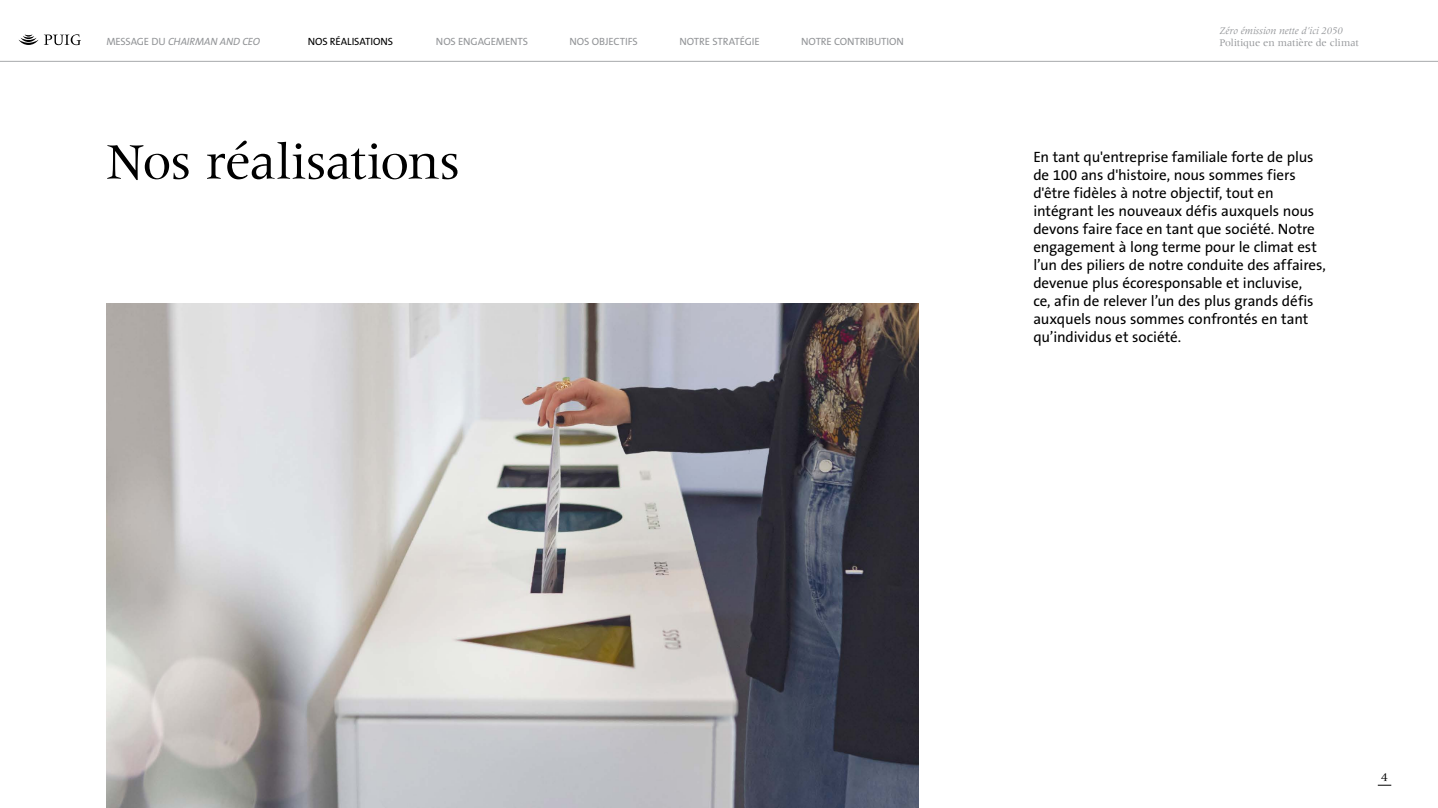
<style>
.page{position:relative;width:1438px;height:808px;background:#fff}
.page>*{position:absolute;margin:0;border:0;box-sizing:border-box;transform-origin:0 0}
.t1{font:52.5px "Meridien LT Std";letter-spacing:-.02em;color:#000}
.t2{font:15px/18px "The Sans B5 Plain";letter-spacing:-.005em;color:#000}
.t3{font:12px "Meridien LT Std";color:#000}
.t4{font:10.5px "The Sans B5 Plain";letter-spacing:-.01em;color:#939598}
.t5{font:italic 10.5px "Meridien LT Std";color:#939598}
.t6{font:10.5px "Meridien LT Std";letter-spacing:-.01em;color:#939598}
.t7{font:italic 10.5px "The Sans B5 Plain";letter-spacing:-.02em;color:#939598}
.t8{font:10.5px "The Sans B5 Plain";letter-spacing:-.01em;color:#000}
.s1{font-style:normal}
</style>
<div class="page">
<hr style="left:0;top:61px;width:1437px;height:1px;background:#a7a9ac">
<svg style="left:19px;top:34px;width:62px;height:11px"></svg>
<svg style="left:1377px;top:785px;width:13px;height:1px"></svg>
<img style="left:107px;top:304px;width:811px;height:504px">
<p class="t7" style="left:106px;top:36px;width:155px"><span class="s1">MESSAGE DU</span> CHAIRMAN AND CEO</p>
<p class="t8" style="left:308px;top:36px;width:87px">NOS RÉALISATIONS</p>
<p class="t4" style="left:436px;top:36px;width:94px">NOS ENGAGEMENTS</p>
<p class="t4" style="left:569px;top:36px;width:70px">NOS OBJECTIFS</p>
<p class="t4" style="left:679px;top:36px;width:82px">NOTRE STRATÉGIE</p>
<p class="t4" style="left:801px;top:36px;width:104px">NOTRE CONTRIBUTION</p>
<p class="t5" style="left:1219px;top:26px;width:125px">Zéro émission nette d’ici 2050</p>
<p class="t6" style="left:1219px;top:37px;width:141px">Politique en matière de climat</p>
<p class="t1" style="left:106px;top:133px;width:355px">Nos réalisations</p>
<p class="t2" style="left:1033px;top:148px;width:294px">En tant qu'entreprise familiale forte de plus de 100 ans d'histoire, nous sommes fiers d'être fidèles à notre objectif, tout en intégrant les nouveaux défis auxquels nous devons faire face en tant que société. Notre engagement à long terme pour le climat est l’un des piliers de notre conduite des affaires, devenue plus écoresponsable et incluvise,<br>ce, afin de relever l’un des plus grands défis auxquels nous sommes confrontés en tant qu’individus et société.</p>
<p class="t3" style="left:1380px;top:770px;width:8px">4</p>
</div>
